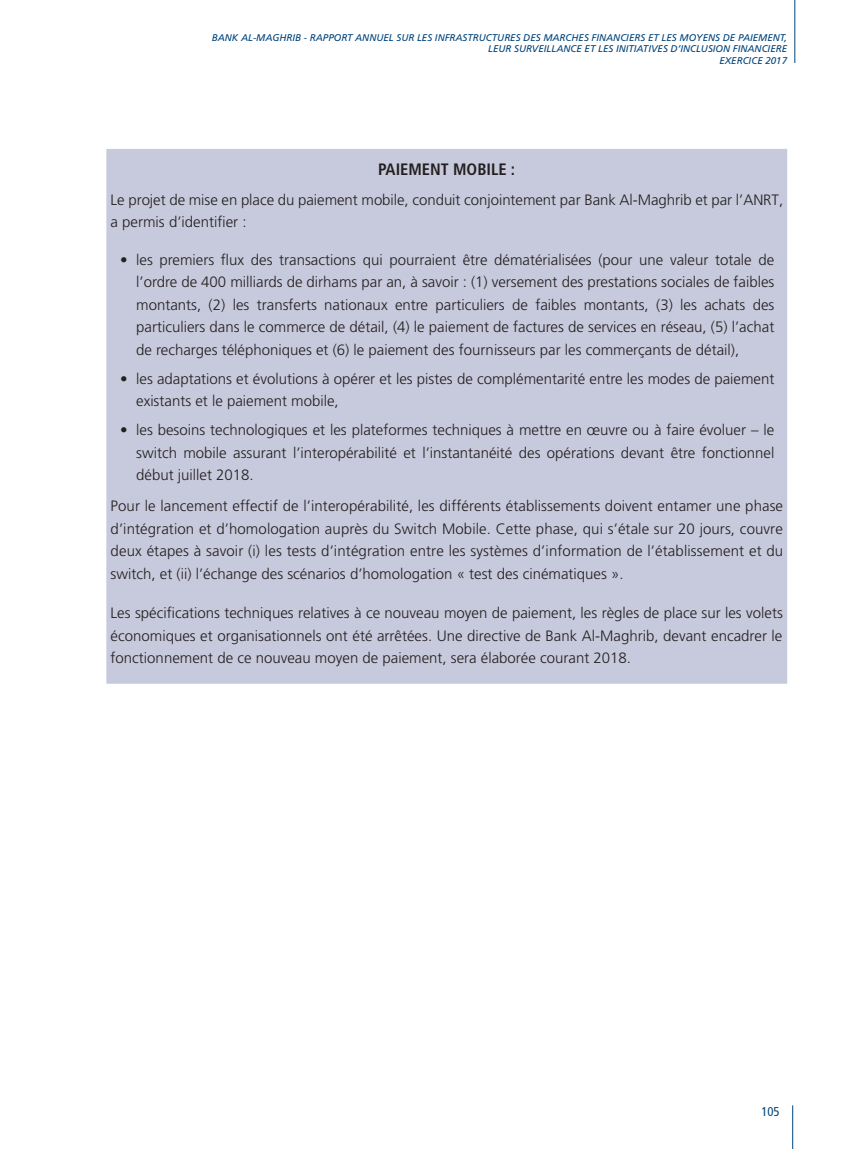
<style>
.page{position:relative;width:851px;height:1149px;background:#fff}
.page>*{position:absolute;margin:0;border:0;box-sizing:border-box;transform-origin:0 0}
.t1{font:700 condensed 16.5px "Frutiger";color:#231f20}
.t2{font:300 15px/22.5px "Frutiger";color:#231f20;text-align:justify}
.t3{font:condensed 12.75px "Frutiger";color:#00447b}
.t4{font:italic 9.75px/11.7px "Frutiger";color:#00447b;text-align:right}
</style>
<div class="page">
<hr style="left:794px;top:0;width:1px;height:63px;background:#00447b">
<hr style="left:792px;top:1104px;width:1px;height:44px;background:#00447b">
<div style="left:106px;top:149px;width:681px;height:534px;background:#c7c9dc"></div>
<p class="t4" style="left:212px;top:32px;width:576px">BANK AL-MAGHRIB - RAPPORT ANNUEL SUR LES INFRASTRUCTURES DES MARCHES FINANCIERS ET LES MOYENS DE PAIEMENT,<br>LEUR SURVEILLANCE ET LES INITIATIVES D’INCLUSION FINANCIERE<br>EXERCICE 2017</p>
<p class="t1" style="left:378px;top:160px;width:138px">PAIEMENT MOBILE :</p>
<p class="t2" style="left:111px;top:189px;width:674px">Le projet de mise en place du paiement mobile, conduit conjointement par Bank Al-Maghrib et par l’ANRT, a permis d’identifier :</p>
<p class="t2" style="left:136px;top:248px;width:639px;text-indent:-16px">• les premiers flux des transactions qui pourraient être dématérialisées (pour une valeur totale de l’ordre de 400 milliards de dirhams par an, à savoir : (1) versement des prestations sociales de faibles montants, (2) les transferts nationaux entre particuliers de faibles montants, (3) les achats des particuliers dans le commerce de détail, (4) le paiement de factures de services en réseau, (5) l’achat de recharges téléphoniques et (6) le paiement des fournisseurs par les commerçants de détail),</p>
<p class="t2" style="left:136px;top:367px;width:639px;text-indent:-16px">• les adaptations et évolutions à opérer et les pistes de complémentarité entre les modes de paiement existants et le paiement mobile,</p>
<p class="t2" style="left:136px;top:419px;width:639px;text-indent:-16px">• les besoins technologiques et les plateformes techniques à mettre en œuvre ou à faire évoluer – le switch mobile assurant l’interopérabilité et l’instantanéité des opérations devant être fonctionnel début juillet 2018.</p>
<p class="t2" style="left:111px;top:495px;width:674px">Pour le lancement effectif de l’interopérabilité, les différents établissements doivent entamer une phase d’intégration et d’homologation auprès du Switch Mobile. Cette phase, qui s’étale sur 20 jours, couvre deux étapes à savoir (i) les tests d’intégration entre les systèmes d’information de l’établissement et du switch, et (ii) l’échange des scénarios d’homologation « test des cinématiques ».</p>
<p class="t2" style="left:111px;top:602px;width:673px">Les spécifications techniques relatives à ce nouveau moyen de paiement, les règles de place sur les volets économiques et organisationnels ont été arrêtées. Une directive de Bank Al-Maghrib, devant encadrer le fonctionnement de ce nouveau moyen de paiement, sera élaborée courant 2018.</p>
<p class="t3" style="left:761px;top:1104px;width:20px">105</p>
</div>
